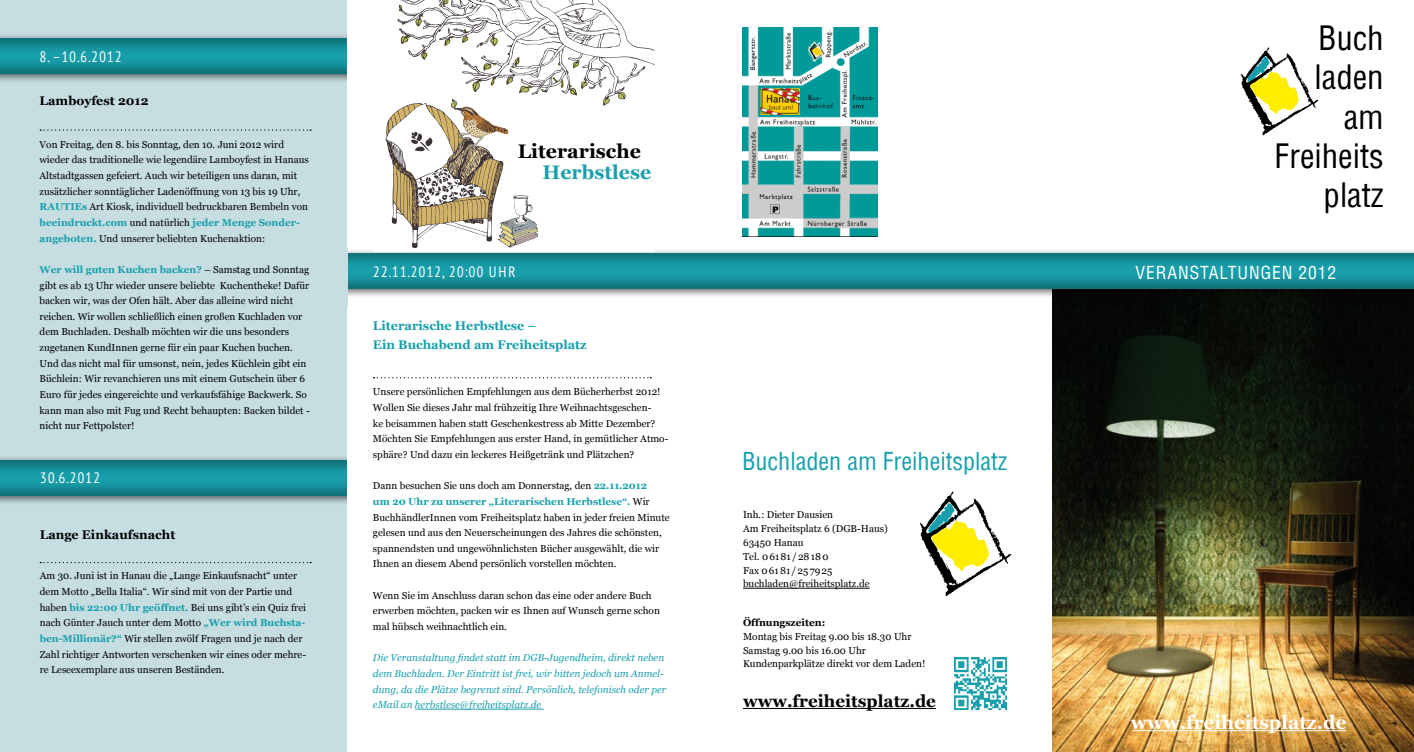
<style>
.page{position:relative;width:1414px;height:752px;background:#fff}
.page>*{position:absolute;margin:0;border:0;box-sizing:border-box;transform-origin:0 0}
.t1{font:32.75px/39.4px "Switzerland Condensed";color:#000;text-align:right}
.t2{font:24.12px "Switzerland Condensed";color:#189fab}
.t3{font:700 19.5px "Georgia";color:#000}
.t4{font:700 19.5px "Georgia";color:#189fab}
.t5{font:700 19px "Georgia";color:#fff}
.t6{font:17.5px "Switzerland Condensed";letter-spacing:.05em;color:#fff}
.t7{font:700 17px "Georgia";color:#000}
.t8{font:condensed 15px "PT Sans";letter-spacing:.05em;color:#fff}
.t9{font:700 12.5px/18px "Georgia";color:#189fab}
.t10{font:700 12.5px "Georgia";color:#000}
.t11{font:10px/15.6px "Georgia";color:#000}
.t12{font:italic 10px/15.6px "Georgia";color:#189fab}
.t13{font:700 10px "Georgia";color:#000}
.s1{font-weight:700;color:#189fab}
</style>
<div class="page">
<img style="left:1052px;top:298px;width:362px;height:453px">
<div style="left:0;top:247px;width:1414px;height:51px;background:#000;opacity:.61"></div>
<div style="left:0;top:251px;width:1414px;height:38px;background:#000;opacity:.35"></div>
<div style="left:0;top:0;width:347px;height:751px;background:#c6dde1"></div>
<div style="left:0;top:33px;width:383px;height:51px;background:#000;opacity:.61"></div>
<div style="left:0;top:36px;width:373px;height:39px;background:#000;opacity:.35"></div>
<img style="left:920px;top:491px;width:92px;height:105px">
<svg style="left:928px;top:503px;width:61px;height:67px"></svg>
<img style="left:1240px;top:47px;width:78px;height:88px">
<svg style="left:1247px;top:57px;width:52px;height:57px"></svg>
<hr style="left:743px;top:587px;width:127px;height:1px;background:#000">
<img style="left:742px;top:28px;width:135px;height:208px">
<img style="left:954px;top:657px;width:52px;height:51px">
<div style="left:0;top:454px;width:368px;height:51px;background:#000;opacity:.61"></div>
<div style="left:0;top:458px;width:358px;height:38px;background:#000;opacity:.35"></div>
<div style="left:347px;top:308px;width:351px;height:443px;background:#fff"></div>
<hr style="left:415px;top:708px;width:129px;height:1px;background:#189fab">
<svg style="left:374px;top:377px;width:277px;height:1px"></svg>
<svg style="left:40px;top:129px;width:271px;height:2px"></svg>
<svg style="left:40px;top:562px;width:271px;height:1px"></svg>
<hr style="left:743px;top:707px;width:193px;height:1px;background:#000">
<div style="left:347px;top:0;width:354px;height:248px;background:#fff"></div>
<div style="left:373px;top:0;width:281px;height:251px;background:#fff"></div>
<svg style="left:386px;top:0;width:268px;height:248px"></svg>
<hr style="left:1132px;top:729px;width:214px;height:1px;background:#fff">
<h3 class="t8" style="left:40px;top:47px;width:84px">8. –10.6.2012</h3>
<p class="t10" style="left:40px;top:94px;width:110px">Lamboyfest 2012</p>
<p class="t11" style="left:40px;top:136px;width:271px">Von Freitag, den 8. bis Sonntag, den 10. Juni 2012 wird wieder das traditionelle wie legendäre Lamboyfest in Hanaus Altstadtgassen gefeiert. Auch wir beteiligen uns daran, mit zusätzlicher sonntäglicher Ladenöffnung von 13 bis 19 Uhr, <span class="s1">RAUTIEs</span> Art Kiosk, individuell bedruckbaren Bembeln von <span class="s1">beeindruckt.com</span> und natürlich <span class="s1">jeder Menge Sonder&shy;angeboten.</span> Und unserer beliebten Kuchenaktion:</p>
<p class="t11" style="left:40px;top:261px;width:272px"><span class="s1">Wer will guten Kuchen backen?</span> – Samstag und Sonntag gibt es ab 13 Uhr wieder unsere beliebte Kuchentheke! Dafür backen wir, was der Ofen hält. Aber das alleine wird nicht reichen. Wir wollen schließlich einen großen Kuchladen vor dem Buchladen. Deshalb möchten wir die uns besonders zugetanen KundInnen gerne für ein paar Kuchen buchen.<br>Und das nicht mal für umsonst, nein, jedes Küchlein gibt ein Büchlein: Wir revanchieren uns mit einem Gutschein über 6<br>Euro für jedes eingereichte und verkaufsfähige Backwerk. So kann man also mit Fug und Recht behaupten: Backen bildet - nicht nur Fettpolster!</p>
<h3 class="t8" style="left:40px;top:467px;width:62px">30.6.2012</h3>
<p class="t10" style="left:40px;top:527px;width:137px">Lange Einkaufsnacht</p>
<p class="t11" style="left:40px;top:567px;width:268px">Am 30. Juni ist in Hanau die „Lange Einkaufsnacht“ unter dem Motto „Bella Italia“. Wir sind mit von der Partie und haben <span class="s1">bis 22:00 Uhr geöffnet.</span> Bei uns gibt’s ein Quiz frei nach Günter Jauch unter dem Motto <span class="s1">„Wer wird Buchsta&shy;ben-Millionär?“</span> Wir stellen zwölf Fragen und je nach der Zahl richtiger Antworten verschenken wir eines oder mehre&shy;re Leseexemplare aus unseren Beständen.</p>
<h3 class="t3" style="left:518px;top:140px;width:125px">Literarische</h3>
<h3 class="t4" style="left:543px;top:161px;width:110px">Herbstlese</h3>
<h3 class="t8" style="left:373px;top:262px;width:144px">22.11.2012, 20:00 uhr</h3>
<p class="t9" style="left:373px;top:317px;width:215px">Literarische Herbstlese –<br>Ein Buchabend am Freiheitsplatz</p>
<p class="t11" style="left:373px;top:384px;width:297px">Unsere persönlichen Empfehlungen aus dem Bücherherbst 2012!<br>Wollen Sie dieses Jahr mal frühzeitig Ihre Weihnachtsgeschen-<br>ke beisammen haben statt Geschenkestress ab Mitte Dezember?<br>Möchten Sie Empfehlungen aus erster Hand, in gemütlicher Atmo&shy;sphäre? Und dazu ein leckeres Heißgetränk und Plätzchen?</p>
<p class="t11" style="left:373px;top:477px;width:298px">Dann besuchen Sie uns doch am Donnerstag, den <span class="s1">22.11.2012<br>um 20 Uhr zu unserer „Literarischen Herbstlese“.</span> Wir BuchhändlerInnen vom Freiheitsplatz haben in jeder freien Minute gelesen und aus den Neuerscheinungen des Jahres die schönsten, spannendsten und ungewöhnlichsten Bücher ausgewählt, die wir Ihnen an diesem Abend persönlich vorstellen möchten.</p>
<p class="t11" style="left:373px;top:587px;width:288px">Wenn Sie im Anschluss daran schon das eine oder andere Buch erwerben möchten, packen wir es Ihnen auf Wunsch gerne schon mal hübsch weihnachtlich ein.</p>
<p class="t12" style="left:373px;top:649px;width:295px">Die Veranstaltung findet statt im DGB-Jugendheim, direkt neben dem Buchladen. Der Eintritt ist frei, wir bitten jedoch um Anmel&shy;dung, da die Plätze begrenzt sind. Persönlich, telefonisch oder per eMail an herbstlese@freiheitsplatz.de</p>
<h2 class="t2" style="left:742px;top:446px;width:267px">Buchladen am Freiheitsplatz</h2>
<p class="t11" style="left:743px;top:508px;width:146px;line-height:13.8px">Inh.: Dieter Dausien<br>Am Freiheitsplatz 6 (DGB-Haus)<br>63450 Hanau<br>Tel. 06181 /28180<br>Fax 06181 /257925 buchladen@freiheitsplatz.de</p>
<p class="t13" style="left:743px;top:616px;width:84px">Öffnungszeiten:</p>
<p class="t11" style="left:743px;top:629px;width:184px;line-height:13.8px">Montag bis Freitag 9.00 bis 18.30 Uhr<br>Samstag 9.00 bis 16.00 Uhr<br>Kundenparkplätze direkt vor dem Laden!</p>
<h3 class="t7" style="left:743px;top:691px;width:194px">www.freiheitsplatz.de</h3>
<h1 class="t1" style="left:1274px;top:18px;width:111px">Buch laden am<br>Freiheits platz</h1>
<h3 class="t6" style="left:1135px;top:261px;width:202px">Veranstaltungen 2012</h3>
<h3 class="t5" style="left:1131px;top:711px;width:217px">www.freiheitsplatz.de</h3>
</div>
